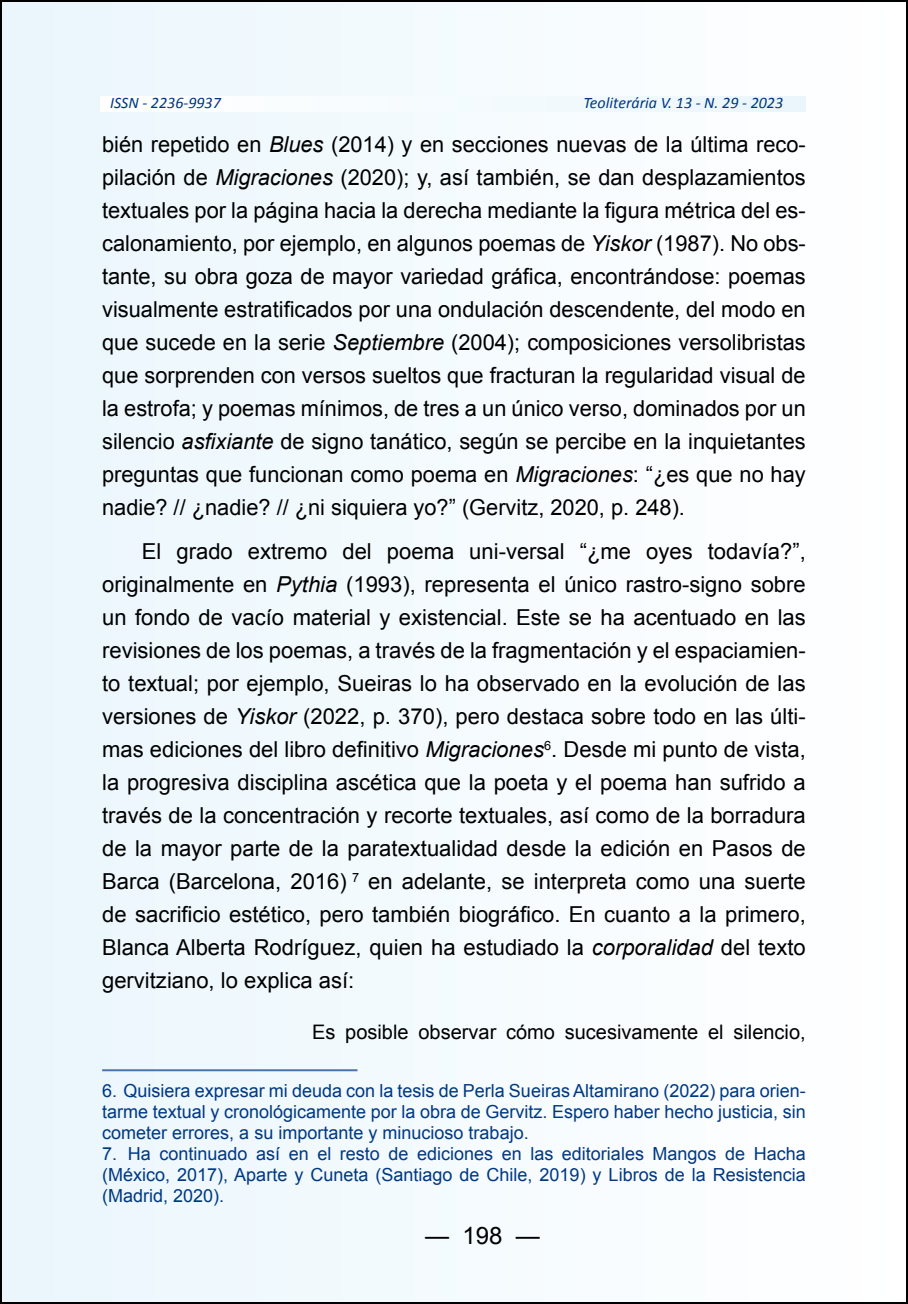
<style>
.page{position:relative;width:908px;height:1304px;background:#fff}
.page>*{position:absolute;margin:0;border:0;box-sizing:border-box;transform-origin:0 0}
.t1{font:24px "Arial";color:#000}
.t2{font:22px/33px "Arial";color:#000;text-align:justify}
.t3{font:20px "Arial";color:#000}
.t4{font:18px/21px "Arial";color:#003882;text-align:justify}
.t5{font:italic 16px "Calibri";color:#003882}
.s1{font-style:italic}
</style>
<div class="page">
<div style="left:1px;top:1px;width:905px;height:1302px;background:#f4fbfe"></div>
<hr style="left:102px;top:1069px;width:255px;height:2px;background:#4d74a8">
<p class="t5" style="left:110px;top:92px;width:112px">ISSN - 2236-9937</p>
<p class="t5" style="left:583px;top:92px;width:201px">Teoliterária V. 13 - N. 29 - 2023</p>
<p class="t2" style="left:102px;top:128px;width:704px">bién repetido en <span class="s1">Blues</span> (2014) y en secciones nuevas de la última reco&shy;pilación de <span class="s1">Migraciones</span> (2020); y, así también, se dan desplazamientos textuales por la página hacia la derecha mediante la figura métrica del es&shy;calonamiento, por ejemplo, en algunos poemas de <span class="s1">Yiskor</span> (1987). No obs&shy;tante, su obra goza de mayor variedad gráfica, encontrándose: poemas visualmente estratificados por una ondulación descendente, del modo en que sucede en la serie <span class="s1">Septiembre</span> (2004); composiciones versolibristas que sorprenden con versos sueltos que fracturan la regularidad visual de la estrofa; y poemas mínimos, de tres a un único verso, dominados por un silencio <span class="s1">asfixiante</span> de signo tanático, según se percibe en la inquietantes preguntas que funcionan como poema en <span class="s1">Migraciones</span>: “¿es que no hay nadie? // ¿nadie? // ¿ni siquiera yo?” (Gervitz, 2020, p. 248).</p>
<p class="t2" style="left:102px;top:535px;width:705px;text-indent:40px">El grado extremo del poema uni-versal “¿me oyes todavía?”, originalmente en <span class="s1">Pythia</span> (1993), representa el único rastro-signo sobre un fondo de vacío material y existencial. Este se ha acentuado en las revisiones de los poemas, a través de la fragmentación y el espaciamien&shy;to textual; por ejemplo, Sueiras lo ha observado en la evolución de las versiones de <span class="s1">Yiskor</span> (2022, p. 370), pero destaca sobre todo en las últi&shy;mas ediciones del libro definitivo <span class="s1">Migraciones</span><sup>6</sup>. Desde mi punto de vista, la progresiva disciplina ascética que la poeta y el poema han sufrido a través de la concentración y recorte textuales, así como de la borradura de la mayor parte de la paratextualidad desde la edición en Pasos de Barca (Barcelona, 2016) <sup>7</sup> en adelante, se interpreta como una suerte de sacrificio estético, pero también biográfico. En cuanto a la primero, Blanca Alberta Rodríguez, quien ha estudiado la <span class="s1">corporalidad</span> del texto gervitziano, lo explica así:</p>
<p class="t3" style="left:312px;top:1019px;width:495px">Es posible observar cómo sucesivamente el silencio,</p>
<p class="t4" style="left:102px;top:1080px;width:704px">6. Quisiera expresar mi deuda con la tesis de Perla Sueiras Altamirano (2022) para orien&shy;tarme textual y cronológicamente por la obra de Gervitz. Espero haber hecho justicia, sin cometer errores, a su importante y minucioso trabajo.</p>
<p class="t4" style="left:102px;top:1143px;width:705px">7. Ha continuado así en el resto de ediciones en las editoriales Mangos de Hacha (México, 2017), Aparte y Cuneta (Santiago de Chile, 2019) y Libros de la Resistencia (Madrid, 2020).</p>
<p class="t1" style="left:425px;top:1219px;width:116px">— 198 —</p>
</div>
